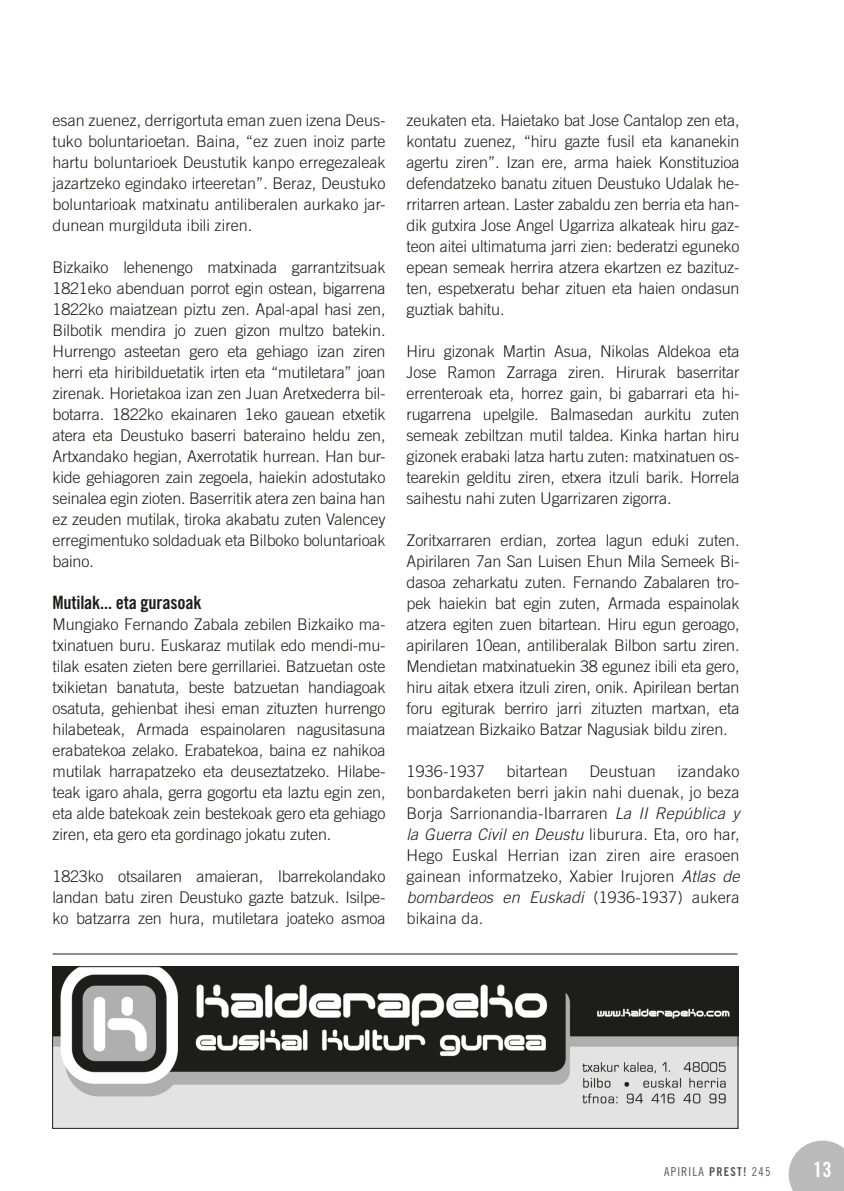
<style>
.page{position:relative;width:844px;height:1191px;background:#fff}
.page>*{position:absolute;margin:0;border:0;box-sizing:border-box;transform-origin:0 0}
.t1{font:21px "Trade Gothic LT Std Bd Cn 20";color:#fff}
.testua{font:18.38px "Trade Gothic LT Std Bd Cn 20";letter-spacing:-.01em;color:#1d1d1b}
.testua-2{font:300 16.1px/21px "Trade Gothic LT Std";letter-spacing:-.01em;color:#1d1d1b;text-align:justify}
.testua-3{font:300 16.1px "Trade Gothic LT Std";letter-spacing:.01em;color:#1d1d1b}
.t2{font:12.25px "Trade Gothic LT Std Cn 18";letter-spacing:.1em;color:#1d1d1b}
.s1{font-style:italic}
.s2{font-family:"Trade Gothic LT Std Bd Cn 20"}
</style>
<div class="page">
<hr style="left:52px;top:953px;width:685px;height:1px;background:#1d1d1b">
<img style="left:54px;top:968px;width:682px;height:158px">
<div style="left:52px;top:966px;width:686px;height:162px;border:1px solid #1d1d1b"></div>
<svg style="left:788px;top:1140px;width:55px;height:51px"></svg>
<p class="testua-2" style="left:52px;top:110px;width:334px">esan zuenez, derrigortuta eman zuen izena Deus&shy;tuko boluntarioetan. Baina, “ez zuen inoiz parte hartu boluntarioek Deustutik kanpo erregezaleak jazartzeko egindako irteeretan”. Beraz, Deustuko boluntarioak matxinatu antiliberalen aurkako jar&shy;dunean murgilduta ibili ziren.</p>
<p class="testua-2" style="left:52px;top:257px;width:334px">Bizkaiko lehenengo matxinada garrantzitsuak 1821eko abenduan porrot egin ostean, bigarrena 1822ko maiatzean piztu zen. Apal-apal hasi zen, Bilbotik mendira jo zuen gizon multzo batekin.<br>Hurrengo asteetan gero eta gehiago izan ziren herri eta hiribilduetatik irten eta “mutiletara” joan zirenak. Horietakoa izan zen Juan Aretxederra bil&shy;botarra. 1822ko ekainaren 1eko gauean etxetik atera eta Deustuko baserri bateraino heldu zen, Artxandako hegian, Axerrotatik hurrean. Han bur&shy;kide gehiagoren zain zegoela, haiekin adostutako seinalea egin zioten. Baserritik atera zen baina han ez zeuden mutilak, tiroka akabatu zuten Valencey erregimentuko soldaduak eta Bilboko boluntarioak baino.</p>
<p class="testua" style="left:52px;top:591px;width:150px">Mutilak... eta gurasoak</p>
<p class="testua-2" style="left:52px;top:614px;width:334px">Mungiako Fernando Zabala zebilen Bizkaiko ma&shy;txinatuen buru. Euskaraz mutilak edo mendi-mu&shy;tilak esaten zieten bere gerrillariei. Batzuetan oste txikietan banatuta, beste batzuetan handiagoak osatuta, gehienbat ihesi eman zituzten hurrengo hilabeteak, Armada espainolaren nagusitasuna erabatekoa zelako. Erabatekoa, baina ez nahikoa mutilak harrapatzeko eta deuseztatzeko. Hilabe&shy;teak igaro ahala, gerra gogortu eta laztu egin zen, eta alde batekoak zein bestekoak gero eta gehiago ziren, eta gero eta gordinago jokatu zuten.</p>
<p class="testua-2" style="left:52px;top:866px;width:334px">1823ko otsailaren amaieran, Ibarrekolandako landan batu ziren Deustuko gazte batzuk. Isilpe&shy;ko batzarra zen hura, mutiletara joateko asmoa</p>
<p class="testua-2" style="left:406px;top:110px;width:334px">zeukaten eta. Haietako bat Jose Cantalop zen eta, kontatu zuenez, “hiru gazte fusil eta kananekin agertu ziren”. Izan ere, arma haiek Konstituzioa defendatzeko banatu zituen Deustuko Udalak he&shy;rritarren artean. Laster zabaldu zen berria eta han&shy;dik gutxira Jose Angel Ugarriza alkateak hiru gaz&shy;teon aitei ultimatuma jarri zien: bederatzi eguneko epean semeak herrira atzera ekartzen ez bazituz&shy;ten, espetxeratu behar zituen eta haien ondasun guztiak bahitu.</p>
<p class="testua-2" style="left:406px;top:341px;width:334px">Hiru gizonak Martin Asua, Nikolas Aldekoa eta Jose Ramon Zarraga ziren. Hirurak baserritar errenteroak eta, horrez gain, bi gabarrari eta hi&shy;rugarrena upelgile. Balmasedan aurkitu zuten semeak zebiltzan mutil taldea. Kinka hartan hiru gizonek erabaki latza hartu zuten: matxinatuen os&shy;tearekin gelditu ziren, etxera itzuli barik. Horrela saihestu nahi zuten Ugarrizaren zigorra.</p>
<p class="testua-2" style="left:406px;top:530px;width:334px">Zoritxarraren erdian, zortea lagun eduki zuten.<br>Apirilaren 7an San Luisen Ehun Mila Semeek Bi&shy;dasoa zeharkatu zuten. Fernando Zabalaren tro&shy;pek haiekin bat egin zuten, Armada espainolak atzera egiten zuen bitartean. Hiru egun geroago, apirilaren 10ean, antiliberalak Bilbon sartu ziren.<br>Mendietan matxinatuekin 38 egunez ibili eta gero, hiru aitak etxera itzuli ziren, onik. Apirilean bertan foru egiturak berriro jarri zituzten martxan, eta maiatzean Bizkaiko Batzar Nagusiak bildu ziren.</p>
<p class="testua-3" style="left:406px;top:762px;width:80px">1936-1937</p>
<p class="testua-3" style="left:506px;top:762px;width:63px">bitartean</p>
<p class="testua-3" style="left:589px;top:762px;width:68px">Deustuan</p>
<p class="testua-2" style="left:406px;top:761px;width:334px;text-indent:271px">izandako bonbardaketen berri jakin nahi duenak, jo beza Borja Sarrionandia-Ibarraren <span class="s1">La II República y la Guerra Civil en Deustu</span> liburura. Eta, oro har, Hego Euskal Herrian izan ziren aire erasoen gainean informatzeko, Xabier Irujoren <span class="s1">Atlas de bombardeos en Euskadi</span> (1936-1937) aukera bikaina da.</p>
<p class="t2" style="left:663px;top:1164px;width:108px">APIRILA <span class="s2">PREST!</span> 245</p>
<h1 class="t1" style="left:813px;top:1157px;width:20px">13</h1>
</div>
